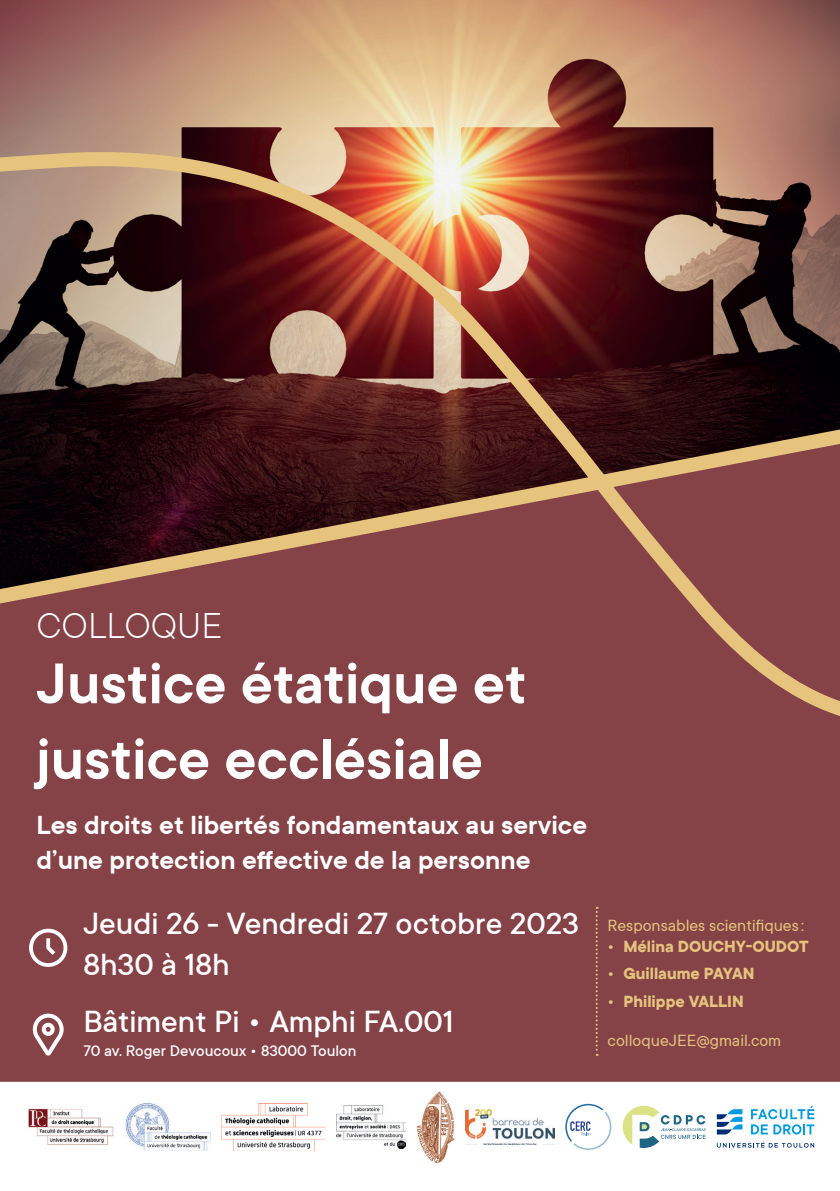
<style>
.page{position:relative;width:840px;height:1191px;background:#fff}
.page>*{position:absolute;margin:0;border:0;box-sizing:border-box;transform-origin:0 0}
.t1{font:600 63px/75.6px "TT Commons Classic";color:#fff}
.t2{font:300 40px "TT Commons Classic";color:#fff}
.t3{font:500 34px/40.8px "TT Commons Classic";color:#fff}
.t4{font:600 29px/34.8px "TT Commons Classic";color:#fff}
.t5{font:700 18px "TT Commons Classic";color:#e6c47d}
.t6{font:18px "TT Commons Classic";color:#e6c47d}
.t7{font:500 17px "TT Commons Classic";color:#fff}
</style>
<div class="page">
<img style="left:0;top:0;width:839px;height:357px">
<div style="left:0;top:675px;width:839px;height:406px;background:#854348"></div>
<svg style="left:0;top:142px;width:618px;height:533px;background:#76443c"></svg>
<svg style="left:582px;top:357px;width:257px;height:378px;background:#733f3c"></svg>
<svg style="left:29px;top:928px;width:38px;height:39px"></svg>
<svg style="left:32px;top:1013px;width:32px;height:42px"></svg>
<svg style="left:595px;top:907px;width:2px;height:148px"></svg>
<img style="left:28px;top:1108px;width:86px;height:37px">
<img style="left:222px;top:1103px;width:103px;height:47px">
<img style="left:465px;top:1109px;width:88px;height:35px">
<img style="left:125px;top:1103px;width:85px;height:47px">
<img style="left:416px;top:1091px;width:38px;height:71px">
<img style="left:336px;top:1105px;width:69px;height:43px">
<svg style="left:716px;top:1109px;width:26px;height:25px"></svg>
<svg style="left:751px;top:1106px;width:63px;height:28px"></svg>
<svg style="left:716px;top:1141px;width:97px;height:6px"></svg>
<svg style="left:565px;top:1103px;width:46px;height:46px"></svg>
<svg style="left:622px;top:1105px;width:83px;height:43px"></svg>
<h2 class="t2" style="left:36px;top:601px;width:187px">COLLOQUE</h2>
<h1 class="t1" style="left:36px;top:644px;width:491px">Justice étatique et justice ecclésiale</h1>
<p class="t4" style="left:36px;top:807px;width:552px">Les droits et libertés fondamentaux au service d’une protection effective de la personne</p>
<p class="t3" style="left:83px;top:901px;width:497px">Jeudi 26 - Vendredi 27 octobre 2023<br>8h30 à 18h</p>
<p class="t3" style="left:83px;top:1000px;width:372px">Bâtiment Pi • Amphi FA.001</p>
<p class="t7" style="left:83px;top:1039px;width:274px">70 av. Roger Devoucoux • 83000 Toulon</p>
<p class="t6" style="left:607px;top:913px;width:198px">Responsables scientifiques:</p>
<p class="t5" style="left:607px;top:934px;width:202px">• Mélina DOUCHY-OUDOT</p>
<p class="t5" style="left:607px;top:962px;width:148px">• Guillaume PAYAN</p>
<p class="t5" style="left:607px;top:989px;width:138px">• Philippe VALLIN</p>
<p class="t6" style="left:607px;top:1029px;width:175px">colloqueJEE@gmail.com</p>
</div>
